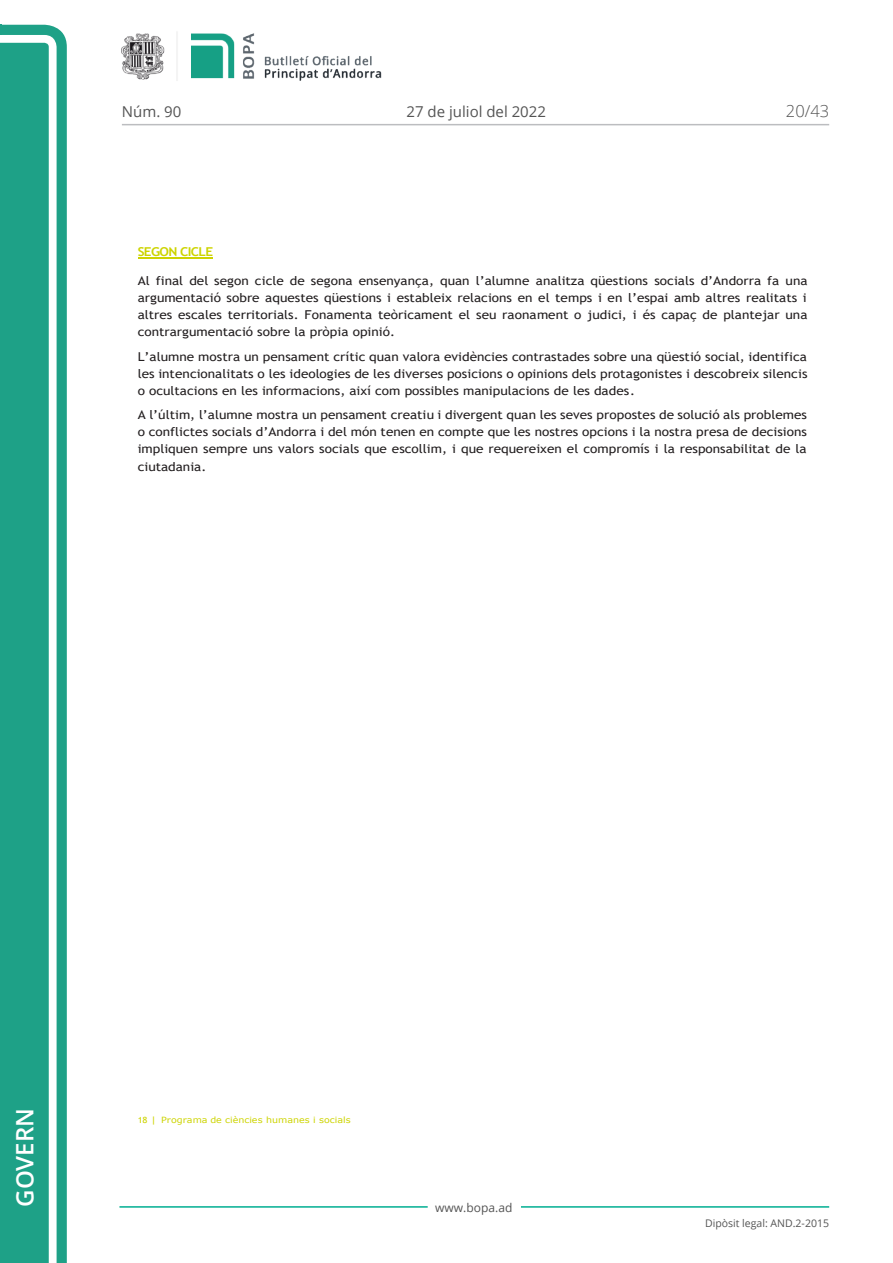
<style>
.page{position:relative;width:893px;height:1263px;background:#fff}
.page>*{position:absolute;margin:0;border:0;box-sizing:border-box;transform-origin:0 0}
.t1{font:600 24px "Open Sans";color:#fff}
.t2{font:300 16.5px "Open Sans";color:#545454}
.t3{font:15px "Open Sans";color:#545454}
.t4{font:12.15px/17.1px "Trebuchet MS";color:#231f20;text-align:justify;scale:1.11 1}
.t5{font:700 12.15px "Trebuchet MS";letter-spacing:-.05em;color:#cdd400;scale:1.11 1}
.t6{font:12px "Open Sans";color:#545454}
.t7{font:10.5px "Open Sans";color:#545454}
.t8{font:8.55px "Verdana";letter-spacing:.005em;color:#cdd400;scale:1.11 1}
.s1{font-family:"Trebuchet MS"}
</style>
<div class="page">
<svg style="left:0;top:25px;width:67px;height:1238px;fill:#1ea187"></svg>
<div style="left:0;top:43px;width:49px;height:1220px;background:#1ea187"></div>
<img style="left:122px;top:32px;width:260px;height:49px">
<hr style="left:119px;top:1206px;width:309px;height:2px;background:#00ae91">
<hr style="left:521px;top:1206px;width:308px;height:2px;background:#00ae91">
<hr style="left:122px;top:124px;width:707px;height:1px;background:#bcbdc0">
<hr style="left:138px;top:258px;width:75px;height:1px;background:#cdd400">
<p class="t3" style="left:122px;top:102px;width:61px">Núm. 90</p>
<p class="t3" style="left:406px;top:102px;width:141px">27 de juliol del 2022</p>
<h2 class="t2" style="left:786px;top:100px;width:45px">20/43</h2>
<p class="t5" style="left:138px;top:244px;width:69px">SEGON CICLE</p>
<p class="t4" style="left:138px;top:272px;width:605px">Al final del segon cicle de segona ensenyança, quan l’alumne analitza qüestions socials d’Andorra fa una argumentació sobre aquestes qüestions i estableix relacions en el temps i en l’espai amb altres realitats i altres escales territorials. Fonamenta teòricament el seu raonament o judici, i és capaç de plantejar una contrargumentació sobre la pròpia opinió.</p>
<p class="t4" style="left:138px;top:348px;width:605px">L’alumne mostra un pensament crític quan valora evidències contrastades sobre una qüestió social, identifica les intencionalitats o les ideologies de les diverses posicions o opinions dels protagonistes i descobreix silencis o ocultacions en les informacions, així com possibles manipulacions de les dades.</p>
<p class="t4" style="left:138px;top:406px;width:604px">A l’últim, l’alumne mostra un pensament creatiu i divergent quan les seves propostes de solució als problemes o conflictes socials d’Andorra i del món tenen en compte que les nostres opcions i la nostra presa de decisions impliquen sempre uns valors socials que escollim, i que requereixen el compromís i la responsabilitat de la ciutadania.</p>
<h1 class="t1" style="left:8px;top:1207px;width:100px;rotate:-90deg">Govern</h1>
<p class="t8" style="left:138px;top:1114px;width:193px"><span class="s1">18</span> | Programa de ciències humanes i socials</p>
<p class="t6" style="left:435px;top:1199px;width:79px">www.bopa.ad</p>
<p class="t7" style="left:705px;top:1216px;width:125px">Dipòsit legal: AND.2-2015</p>
</div>
